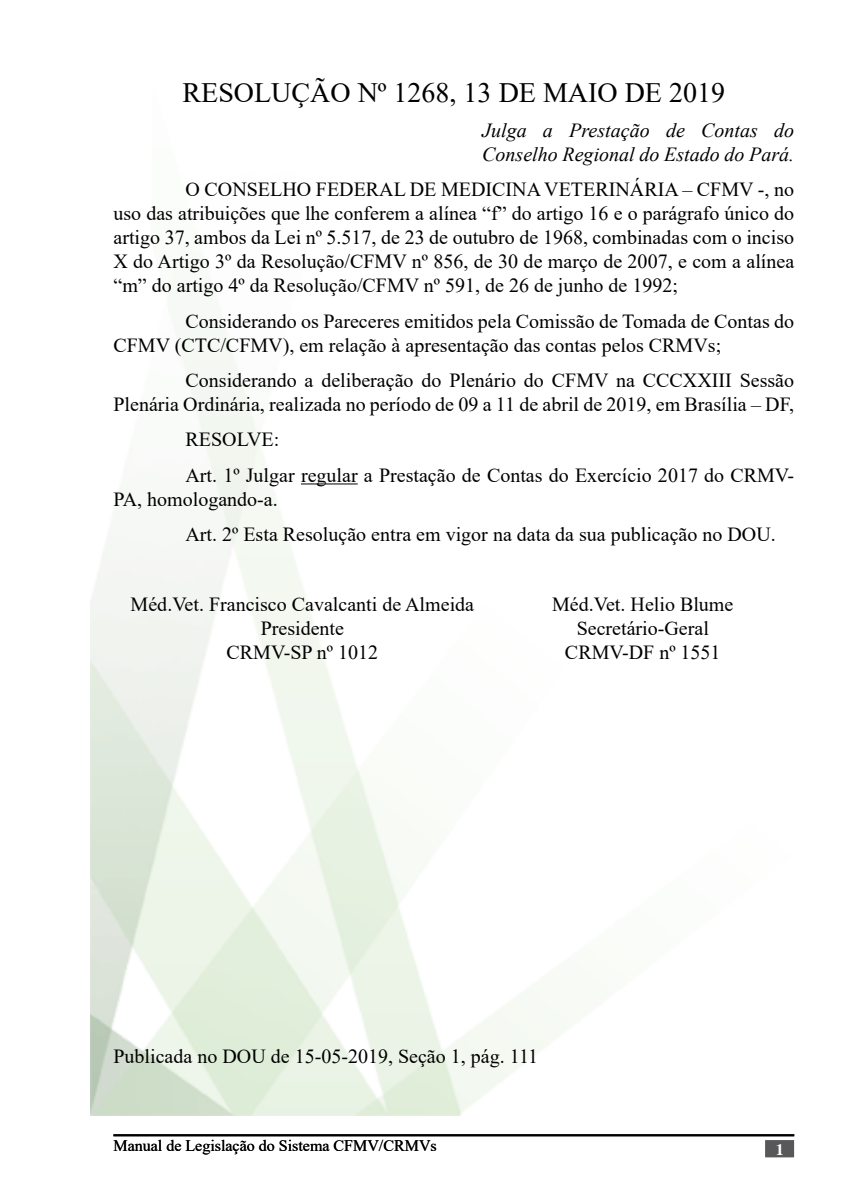
<style>
.page{position:relative;width:851px;height:1191px;background:#fff}
.page>*{position:absolute;margin:0;border:0;box-sizing:border-box;transform-origin:0 0}
.t1{font:28px "Times New Roman";color:#000}
.t2{font:20px/24px "Times New Roman";color:#000}
.t3{font:italic 20px/24px "Times New Roman";color:#000}
.t4{font:16px "Times New Roman";color:#000}
.t5{font:700 16px "Times";color:#fff}
</style>
<div class="page">
<hr style="left:113px;top:1134px;width:681px;height:2px;background:#000">
<div style="left:765px;top:1140px;width:28px;height:17px;background:#58585a;border:2px solid #58585a"></div>
<hr style="left:301px;top:483px;width:56px;height:1px;background:#000">
<h1 class="t1" style="left:182px;top:72px;width:544px">RESOLUÇÃO Nº 1268, 13 DE MAIO DE 2019</h1>
<p class="t3" style="left:482px;top:118px;width:313px">Julga a Prestação de Contas do<br>Conselho Regional do Estado do Pará.</p>
<p class="t2" style="left:113px;top:177px;width:682px;text-align:justify;text-indent:72px">O CONSELHO FEDERAL DE MEDICINA VETERINÁRIA – CFMV -, no uso das atribuições que lhe conferem a alínea “f” do artigo 16 e o parágrafo único do artigo 37, ambos da Lei nº 5.517, de 23 de outubro de 1968, combinadas com o inciso X do Artigo 3º da Resolução/CFMV nº 856, de 30 de março de 2007, e com a alínea “m” do artigo 4º da Resolução/CFMV nº 591, de 26 de junho de 1992;</p>
<p class="t2" style="left:113px;top:308px;width:682px;text-indent:72px">Considerando os Pareceres emitidos pela Comissão de Tomada de Contas do<br>CFMV (CTC/CFMV), em relação à apresentação das contas pelos CRMVs;</p>
<p class="t2" style="left:113px;top:368px;width:682px;text-align:right">Considerando a deliberação do Plenário do CFMV na CCCXXIII Sessão<br>Plenária Ordinária, realizada no período de 09 a 11 de abril de 2019, em Brasília – DF,</p>
<p class="t2" style="left:185px;top:421px;width:610px;line-height:35.4px">RESOLVE:<br>Art. 1º Julgar regular a Prestação de Contas do Exercício 2017 do CRMV-</p>
<p class="t2" style="left:185px;top:481px;width:591px;line-height:35.4px;text-indent:-72px">PA, homologando-a.<br>Art. 2º Esta Resolução entra em vigor na data da sua publicação no DOU.</p>
<p class="t2" style="left:131px;top:591px;width:345px;text-align:center">Méd.Vet. Francisco Cavalcanti de Almeida<br>Presidente<br>CRMV-SP nº 1012</p>
<p class="t2" style="left:552px;top:591px;width:183px;text-align:center">Méd.Vet. Helio Blume<br>Secretário-Geral<br>CRMV-DF nº 1551</p>
<p class="t2" style="left:113px;top:1043px;width:426px">Publicada no DOU de 15-05-2019, Seção 1, pág. 111</p>
<p class="t4" style="left:113px;top:1134px;width:325px">Manual de Legislação do Sistema CFMV/CRMVs</p>
<p class="t5" style="left:775px;top:1140px;width:9px">1</p>
</div>
